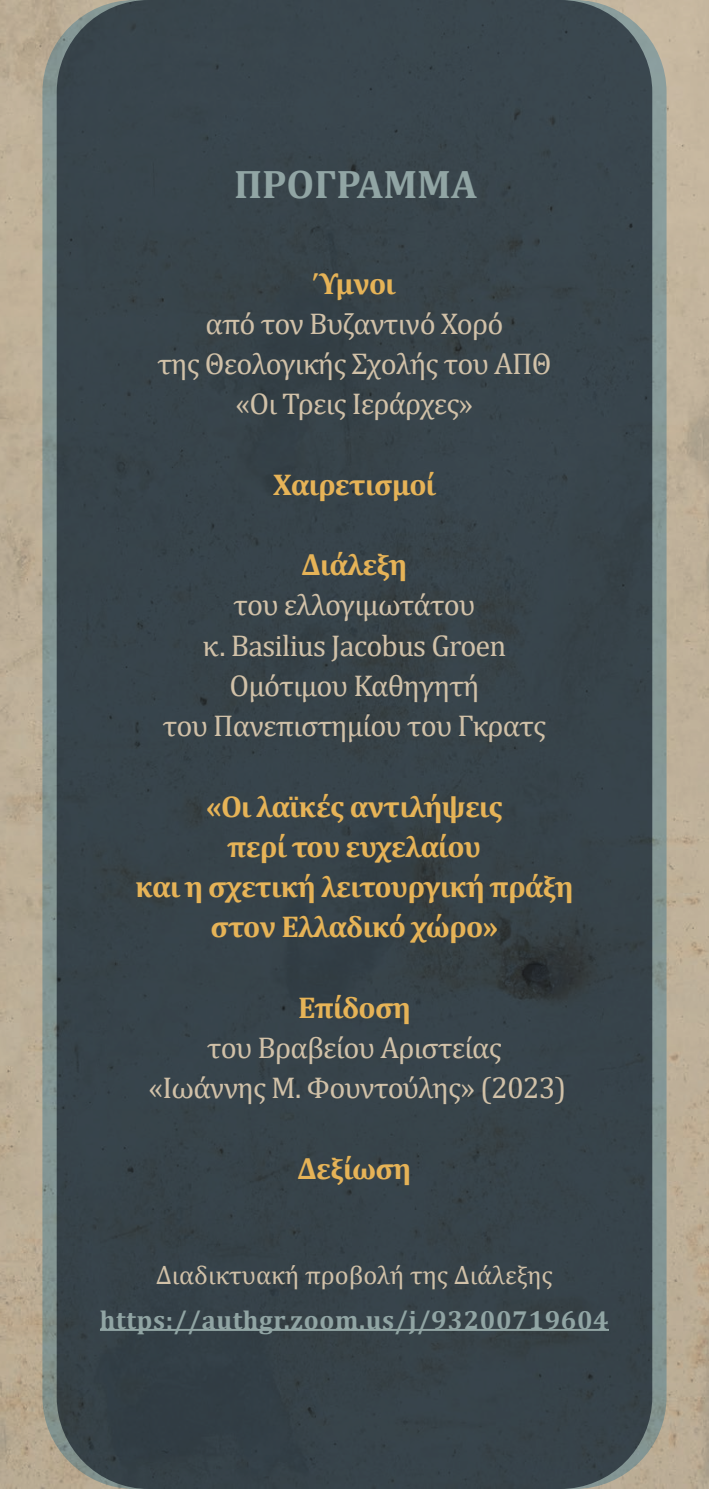
<style>
.page{position:relative;width:709px;height:1489px;background:#fff}
.page>*{position:absolute;margin:0;border:0;box-sizing:border-box;transform-origin:0 0}
.t1{font:700 40px "Cambria";color:#91a5a4}
.t2{font:30.25px/40.2px "Cambria";letter-spacing:-.025em;color:#d1c1a8;text-align:center}
.t3{font:700 30.25px/40.2px "Cambria";letter-spacing:-.025em;color:#e6b357;text-align:center}
.t4{font:700 26.25px "Cambria";letter-spacing:.025em;color:#91a5a4}
.t5{font:26.25px "Cambria";color:#d1c1a8}
</style>
<div class="page">
<img style="left:0;top:0;width:709px;height:1488px">
<hr style="left:100px;top:1328px;width:509px;height:2px;background:#91a5a4">
<h1 class="t1" style="left:234px;top:156px;width:244px">ΠΡΟΓΡΑΜΜΑ</h1>
<p class="t3" style="left:313px;top:262px;width:83px">Ύμνοι</p>
<p class="t2" style="left:157px;top:303px;width:395px">από τον Βυζαντινό Χορό<br>της Θεολογικής Σχολής του ΑΠΘ «Οι Τρεις Ιεράρχες»</p>
<p class="t3" style="left:273px;top:463px;width:164px">Χαιρετισμοί</p>
<p class="t3" style="left:301px;top:543px;width:107px">Διάλεξη</p>
<p class="t2" style="left:163px;top:585px;width:385px">του ελλογιμωτάτου<br>κ. Basilius Jacobus Groen<br>Ομότιμου Καθηγητή<br>του Πανεπιστημίου του Γκρατς</p>
<p class="t3" style="left:135px;top:785px;width:440px">«Οι λαϊκές αντιλήψεις<br>περί του ευχελαίου<br>και η σχετική λειτουργική πράξη στον Ελλαδικό χώρο»</p>
<p class="t3" style="left:298px;top:986px;width:114px">Επίδοση</p>
<p class="t2" style="left:148px;top:1027px;width:419px">του Βραβείου Αριστείας «Ιωάννης Μ. Φουντούλης» (2023)</p>
<p class="t3" style="left:298px;top:1147px;width:115px">Δεξίωση</p>
<p class="t5" style="left:156px;top:1258px;width:398px">Διαδικτυακή προβολή της Διάλεξης</p>
<p class="t4" style="left:100px;top:1300px;width:510px">https://authgr.zoom.us/j/93200719604</p>
</div>
